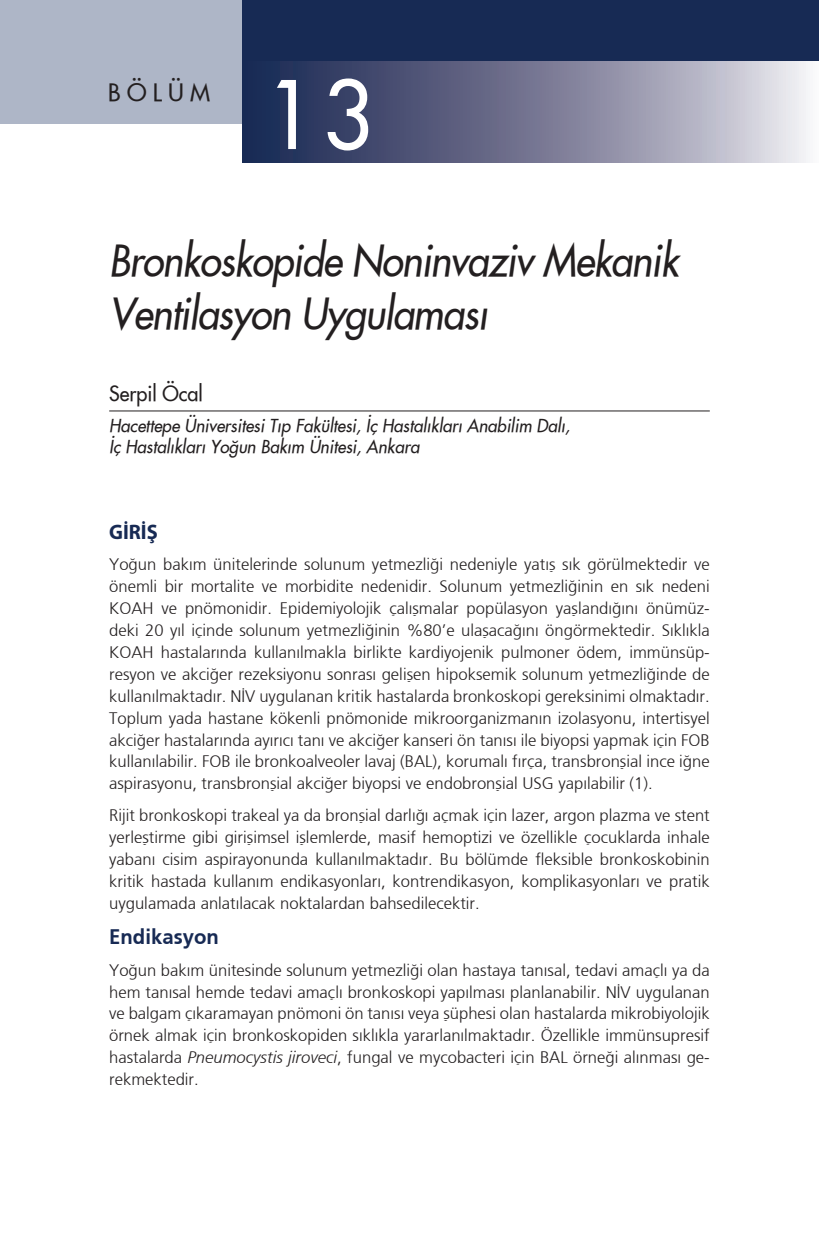
<style>
.page{position:relative;width:819px;height:1241px;background:#fff}
.page>*{position:absolute;margin:0;border:0;box-sizing:border-box;transform-origin:0 0}
.t1{font:91.52px "Futura";color:#fff;scale:.94 1}
.t2{font:italic 42px/52.5px "Futura";letter-spacing:-.02em;color:#231f20;scale:.93 1}
.t3{font:23.45px "Futura";letter-spacing:.265em;color:#231f20}
.t4{font:700 21px "Frutiger";color:#172a54}
.t5{font:700 21px "Myriad Pro";color:#172a54}
.t6{font:20.47px "Futura";color:#231f20;scale:.96 1}
.t7{font:italic 17.5px/21px "Futura";color:#231f20;scale:.96 1}
.t8{font:300 16.62px/21.9px "Frutiger";color:#231f20;text-align:justify}
.s1{font-style:italic}
</style>
<div class="page">
<div style="left:0;top:0;width:242px;height:123px;background:#aeb6c7"></div>
<div style="left:242px;top:0;width:577px;height:62px;background:#172a54"></div>
<svg style="left:242px;top:62px;width:566px;height:100px;background:#787b96"></svg>
<hr style="left:109px;top:410px;width:600px;height:1px;background:#231f20">
<h3 class="t3" style="left:108px;top:77px;width:103px">BÖLÜM</h3>
<h1 class="t1" style="left:266px;top:56px;width:115px">13</h1>
<h2 class="t2" style="left:109px;top:234px;width:613px">Bronkoskopide Noninvaziv Mekanik<br>Ventilasyon Uygulaması</h2>
<p class="t6" style="left:109px;top:380px;width:99px">Serpil Öcal</p>
<p class="t7" style="left:109px;top:415px;width:481px">Hacettepe Üniversitesi Tıp Fakültesi, İç Hastalıkları Anabilim Dalı,<br>İç Hastalıkları Yoğun Bakım Ünitesi, Ankara</p>
<p class="t5" style="left:109px;top:518px;width:50px">GİRİŞ</p>
<p class="t8" style="left:109px;top:553px;width:602px">Yoğun bakım ünitelerinde solunum yetmezliği nedeniyle yatış sık görülmektedir ve önemli bir mortalite ve morbidite nedenidir. Solunum yetmezliğinin en sık nedeni KOAH ve pnömonidir. Epidemiyolojik çalışmalar popülasyon yaşlandığını önümüz&shy;deki 20 yıl içinde solunum yetmezliğinin %80’e ulaşacağını öngörmektedir. Sıklıkla KOAH hastalarında kullanılmakla birlikte kardiyojenik pulmoner ödem, immünsüp&shy;resyon ve akciğer rezeksiyonu sonrası gelişen hipoksemik solunum yetmezliğinde de kullanılmaktadır. NİV uygulanan kritik hastalarda bronkoskopi gereksinimi olmaktadır.<br>Toplum yada hastane kökenli pnömonide mikroorganizmanın izolasyonu, intertisyel akciğer hastalarında ayırıcı tanı ve akciğer kanseri ön tanısı ile biyopsi yapmak için FOB kullanılabilir. FOB ile bronkoalveoler lavaj (BAL), korumalı fırça, transbronşial ince iğne aspirasyonu, transbronşial akciğer biyopsi ve endobronşial USG yapılabilir (1).</p>
<p class="t8" style="left:109px;top:804px;width:602px">Rijit bronkoskopi trakeal ya da bronşial darlığı açmak için lazer, argon plazma ve stent yerleştirme gibi girişimsel işlemlerde, masif hemoptizi ve özellikle çocuklarda inhale yabanı cisim aspirayonunda kullanılmaktadır. Bu bölümde fleksible bronkoskobinin kritik hastada kullanım endikasyonları, kontrendikasyon, komplikasyonları ve pratik uygulamada anlatılacak noktalardan bahsedilecektir.</p>
<p class="t4" style="left:109px;top:923px;width:111px">Endikasyon</p>
<p class="t8" style="left:109px;top:958px;width:602px">Yoğun bakım ünitesinde solunum yetmezliği olan hastaya tanısal, tedavi amaçlı ya da hem tanısal hemde tedavi amaçlı bronkoskopi yapılması planlanabilir. NİV uygulanan ve balgam çıkaramayan pnömoni ön tanısı veya şüphesi olan hastalarda mikrobiyolojik örnek almak için bronkoskopiden sıklıkla yararlanılmaktadır. Özellikle immünsupresif hastalarda <span class="s1">Pneumocystis jiroveci</span>, fungal ve mycobacteri için BAL örneği alınması ge&shy;rekmektedir.</p>
</div>
